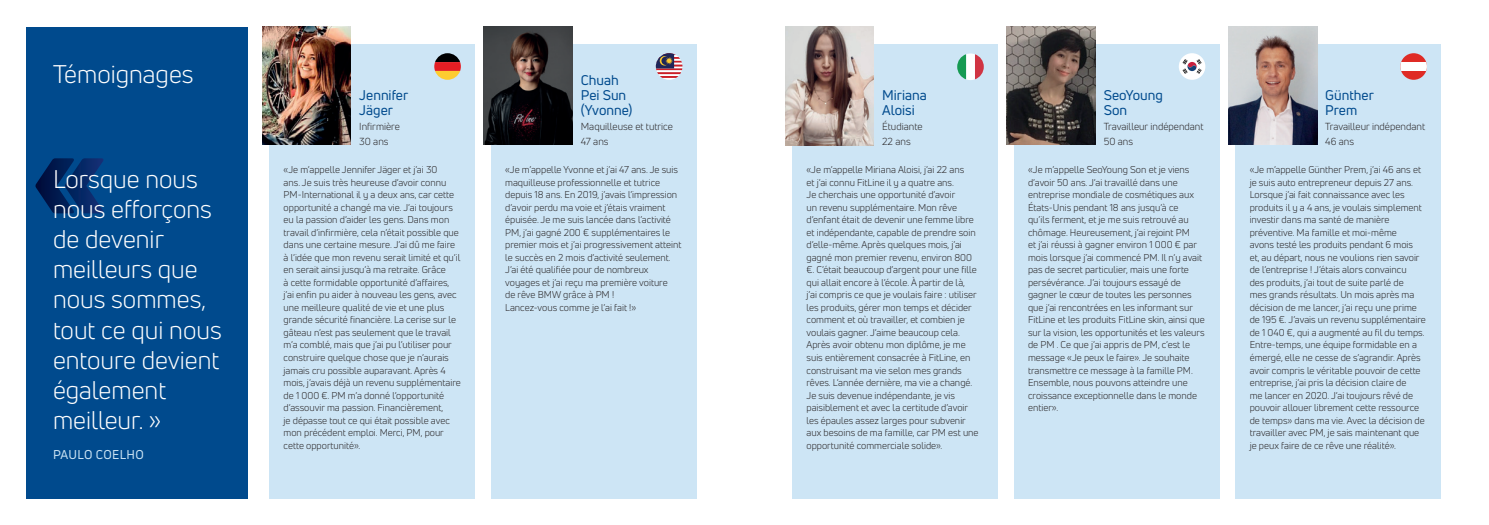
<style>
.page{position:relative;width:1489px;height:525px;background:#fff}
.page>*{position:absolute;margin:0;border:0;box-sizing:border-box;transform-origin:0 0}
.t1{font:25px/30px "Uni Neue";color:#fff}
.t2{font:13.75px/15px "Uni Neue";color:#004a8d}
.t3{font:12.5px "Uni Neue";letter-spacing:.025em;color:#cde5f5}
.t4{font:10px/15px "Uni Neue";color:#231f20}
.t5{font:9.75px/12.5px "Uni Neue";color:#231f20}
</style>
<div class="page">
<div style="left:269px;top:44px;width:206px;height:454px;background:#cde5f5"></div>
<img style="left:262px;top:27px;width:89px;height:118px">
<svg style="left:434px;top:53px;width:27px;height:27px"></svg>
<div style="left:27px;top:27px;width:221px;height:471px;background:#004a8d"></div>
<div style="left:491px;top:44px;width:205px;height:454px;background:#cde5f5"></div>
<div style="left:792px;top:44px;width:205px;height:454px;background:#cde5f5"></div>
<div style="left:1013px;top:44px;width:206px;height:454px;background:#cde5f5"></div>
<div style="left:1235px;top:44px;width:205px;height:454px;background:#cde5f5"></div>
<img style="left:484px;top:27px;width:88px;height:118px">
<svg style="left:656px;top:53px;width:26px;height:27px"></svg>
<img style="left:785px;top:27px;width:88px;height:118px">
<svg style="left:957px;top:53px;width:26px;height:27px"></svg>
<img style="left:1228px;top:27px;width:88px;height:118px">
<div style="left:1400px;top:53px;width:26px;height:27px;background:#df2b25;border-radius:13px"></div>
<div style="left:1400px;top:62px;width:26px;height:9px;background:#fff"></div>
<img style="left:1006px;top:27px;width:89px;height:118px">
<div style="left:1178px;top:53px;width:27px;height:27px;background:#fff;border-radius:50%"></div>
<svg style="left:1182px;top:59px;width:19px;height:15px"></svg>
<img style="left:35px;top:158px;width:69px;height:55px">
<h1 class="t1" style="left:53px;top:59px;width:142px">Témoignages</h1>
<h1 class="t1" style="left:53px;top:164px;width:170px">Lorsque nous nous efforçons de devenir meilleurs que nous sommes, tout ce qui nous entoure devient également meilleur. »</h1>
<p class="t3" style="left:53px;top:446px;width:92px">PAULO COELHO</p>
<h2 class="t2" style="left:359px;top:87px;width:50px">Jennifer<br>Jäger</h2>
<p class="t4" style="left:359px;top:118px;width:42px">Infirmière<br>30 ans</p>
<p class="t5" style="left:283px;top:163px;width:179px">«Je m’appelle Jennifer Jäger et j’ai 30<br>ans. Je suis très heureuse d’avoir connu PM-International il y a deux ans, car cette opportunité a changé ma vie. J’ai toujours eu la passion d’aider les gens. Dans mon travail d’infirmière, cela n’était possible que dans une certaine mesure. J’ai dû me faire à l’idée que mon revenu serait limité et qu’il en serait ainsi jusqu’à ma retraite. Grâce<br>à cette formidable opportunité d’affaires, j’ai enfin pu aider à nouveau les gens, avec une meilleure qualité de vie et une plus grande sécurité financière. La cerise sur le gâteau n’est pas seulement que le travail m’a comblé, mais que j’ai pu l’utiliser pour construire quelque chose que je n’aurais jamais cru possible auparavant. Après 4 mois, j’avais déjà un revenu supplémentaire de 1 000 €. PM m’a donné l’opportunité d’assouvir ma passion. Financièrement,<br>je dépasse tout ce qui était possible avec mon précédent emploi. Merci, PM, pour cette opportunité».</p>
<h2 class="t2" style="left:581px;top:72px;width:53px">Chuah<br>Pei Sun (Yvonne)</h2>
<p class="t4" style="left:581px;top:118px;width:94px">Maquilleuse et tutrice<br>47 ans</p>
<p class="t5" style="left:505px;top:163px;width:178px">«Je m’appelle Yvonne et j’ai 47 ans. Je suis maquilleuse professionnelle et tutrice depuis 18 ans. En 2019, j’avais l’impression d’avoir perdu ma voie et j’étais vraiment épuisée. Je me suis lancée dans l’activité PM, j’ai gagné 200 € supplémentaires le premier mois et j’ai progressivement atteint le succès en 2 mois d’activité seulement.<br>J’ai été qualifiée pour de nombreux voyages et j’ai reçu ma première voiture<br>de rêve BMW grâce à PM !<br>Lancez-vous comme je l’ai fait !»</p>
<h2 class="t2" style="left:882px;top:87px;width:46px">Miriana<br>Aloisi</h2>
<p class="t4" style="left:882px;top:119px;width:42px">Étudiante<br>22 ans</p>
<p class="t5" style="left:806px;top:163px;width:173px">«Je m’appelle Miriana Aloisi, j’ai 22 ans<br>et j’ai connu FitLine il y a quatre ans.<br>Je cherchais une opportunité d’avoir<br>un revenu supplémentaire. Mon rêve d’enfant était de devenir une femme libre et indépendante, capable de prendre soin d’elle-même. Après quelques mois, j’ai gagné mon premier revenu, environ 800 €. C’était beaucoup d’argent pour une fille qui allait encore à l’école. À partir de là,<br>j’ai compris ce que je voulais faire : utiliser les produits, gérer mon temps et décider comment et où travailler, et combien je voulais gagner. J’aime beaucoup cela.<br>Après avoir obtenu mon diplôme, je me suis entièrement consacrée à FitLine, en construisant ma vie selon mes grands rêves. L’année dernière, ma vie a changé.<br>Je suis devenue indépendante, je vis paisiblement et avec la certitude d’avoir les épaules assez larges pour subvenir aux besoins de ma famille, car PM est une opportunité commerciale solide».</p>
<h2 class="t2" style="left:1103px;top:87px;width:61px">SeoYoung<br>Son</h2>
<p class="t4" style="left:1103px;top:118px;width:101px">Travailleur indépendant<br>50 ans</p>
<p class="t5" style="left:1028px;top:163px;width:178px">«Je m’appelle SeoYoung Son et je viens d’avoir 50 ans. J’ai travaillé dans une entreprise mondiale de cosmétiques aux États-Unis pendant 18 ans jusqu’à ce<br>qu’ils ferment, et je me suis retrouvé au chômage. Heureusement, j’ai rejoint PM<br>et j’ai réussi à gagner environ 1 000 € par mois lorsque j’ai commencé PM. Il n’y avait pas de secret particulier, mais une forte persévérance. J’ai toujours essayé de gagner le cœur de toutes les personnes que j’ai rencontrées en les informant sur FitLine et les produits FitLine skin, ainsi que sur la vision, les opportunités et les valeurs de PM . Ce que j’ai appris de PM, c’est le message «Je peux le faire». Je souhaite transmettre ce message à la famille PM.<br>Ensemble, nous pouvons atteindre une croissance exceptionnelle dans le monde entier».</p>
<h2 class="t2" style="left:1325px;top:87px;width:50px">Günther<br>Prem</h2>
<p class="t4" style="left:1325px;top:118px;width:101px">Travailleur indépendant<br>46 ans</p>
<p class="t5" style="left:1249px;top:163px;width:177px">«Je m’appelle Günther Prem, j’ai 46 ans et je suis auto entrepreneur depuis 27 ans.<br>Lorsque j’ai fait connaissance avec les produits il y a 4 ans, je voulais simplement investir dans ma santé de manière préventive. Ma famille et moi-même<br>avons testé les produits pendant 6 mois<br>et, au départ, nous ne voulions rien savoir de l’entreprise ! J’étais alors convaincu<br>des produits, j’ai tout de suite parlé de<br>mes grands résultats. Un mois après ma décision de me lancer, j’ai reçu une prime de 195 €. J’avais un revenu supplémentaire de 1 040 €, qui a augmenté au fil du temps.<br>Entre-temps, une équipe formidable en a émergé, elle ne cesse de s’agrandir. Après avoir compris le véritable pouvoir de cette entreprise, j’ai pris la décision claire de<br>me lancer en 2020. J’ai toujours rêvé de pouvoir allouer librement cette ressource de temps» dans ma vie. Avec la décision de travailler avec PM, je sais maintenant que je peux faire de ce rêve une réalité».</p>
</div>
